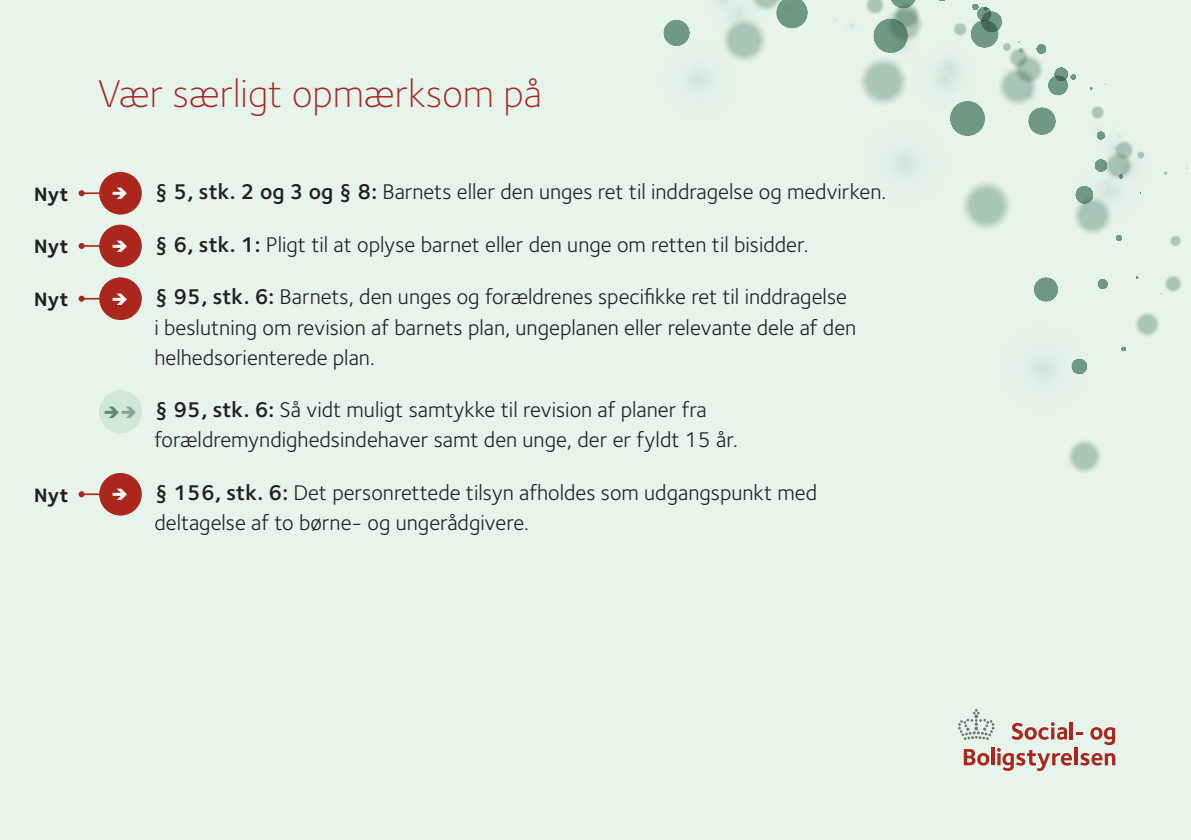
<style>
.page{position:relative;width:1191px;height:840px;background:#fff}
.page>*{position:absolute;margin:0;border:0;box-sizing:border-box;transform-origin:0 0}
.t1{font:300 40px "Foundry Sterling";color:#a82822}
.t2{font:22px/30px "Foundry Sterling";color:#231f20}
.t3{font:20px "Foundry Sterling Bold 2";letter-spacing:.02em;color:#231f20}
.s1{font-weight:600}
</style>
<div class="page">
<div style="left:0;top:0;width:1191px;height:839px;background:#e6f4ec"></div>
<svg style="left:958px;top:709px;width:36px;height:30px"></svg>
<svg style="left:1011px;top:722px;width:56px;height:17px"></svg>
<hr style="left:1069px;top:721px;width:4px;height:18px;background:#ab271d">
<svg style="left:1076px;top:732px;width:6px;height:2px"></svg>
<svg style="left:1090px;top:727px;width:25px;height:17px"></svg>
<svg style="left:963px;top:749px;width:26px;height:16px"></svg>
<hr style="left:991px;top:747px;width:3px;height:17px;background:#ab271d">
<svg style="left:997px;top:748px;width:75px;height:22px"></svg>
<hr style="left:1074px;top:747px;width:3px;height:17px;background:#ab271d">
<svg style="left:1080px;top:753px;width:35px;height:12px"></svg>
<svg style="left:1033px;top:277px;width:75px;height:195px"></svg>
<svg style="left:1121px;top:275px;width:61px;height:77px"></svg>
<svg style="left:663px;top:0;width:145px;height:89px"></svg>
<svg style="left:834px;top:0;width:353px;height:247px"></svg>
<div style="left:99px;top:390px;width:43px;height:42px;background:#cfe7d6;border-radius:50%"></div>
<svg style="left:79px;top:172px;width:63px;height:42px"></svg>
<svg style="left:79px;top:224px;width:63px;height:43px"></svg>
<svg style="left:79px;top:277px;width:63px;height:43px"></svg>
<svg style="left:79px;top:473px;width:63px;height:42px"></svg>
<p class="t3" style="left:34px;top:182px;width:36px">Nyt</p>
<p class="t3" style="left:34px;top:234px;width:36px">Nyt</p>
<p class="t3" style="left:34px;top:287px;width:36px">Nyt</p>
<p class="t3" style="left:34px;top:482px;width:36px">Nyt</p>
<h2 class="t1" style="left:98px;top:70px;width:446px">Vær særligt opmærksom på</h2>
<p class="t2" style="left:154px;top:177px;width:733px"><span class="s1">§ 5, stk. 2 og 3 og § 8:</span> Barnets eller den unges ret til inddragelse og medvirken.</p>
<p class="t2" style="left:154px;top:229px;width:655px"><span class="s1">§ 6, stk. 1:</span> Pligt til at oplyse barnet eller den unge om retten til bisidder.</p>
<p class="t2" style="left:154px;top:282px;width:703px"><span class="s1">§ 95, stk. 6:</span> Barnets, den unges og forældrenes specifikke ret til inddragelse i beslutning om revision af barnets plan, ungeplanen eller relevante dele af den</p>
<p class="t2" style="left:154px;top:342px;width:222px">helhedsorienterede plan.</p>
<p class="t2" style="left:154px;top:395px;width:585px"><span class="s1">§ 95, stk. 6:</span> Så vidt muligt samtykke til revision af planer fra forældremyndighedsindehaver samt den unge, der er fyldt 15 år.</p>
<p class="t2" style="left:154px;top:477px;width:664px"><span class="s1">§ 156, stk. 6:</span> Det personrettede tilsyn afholdes som udgangspunkt med deltagelse af to børne- og ungerådgivere.</p>
</div>
